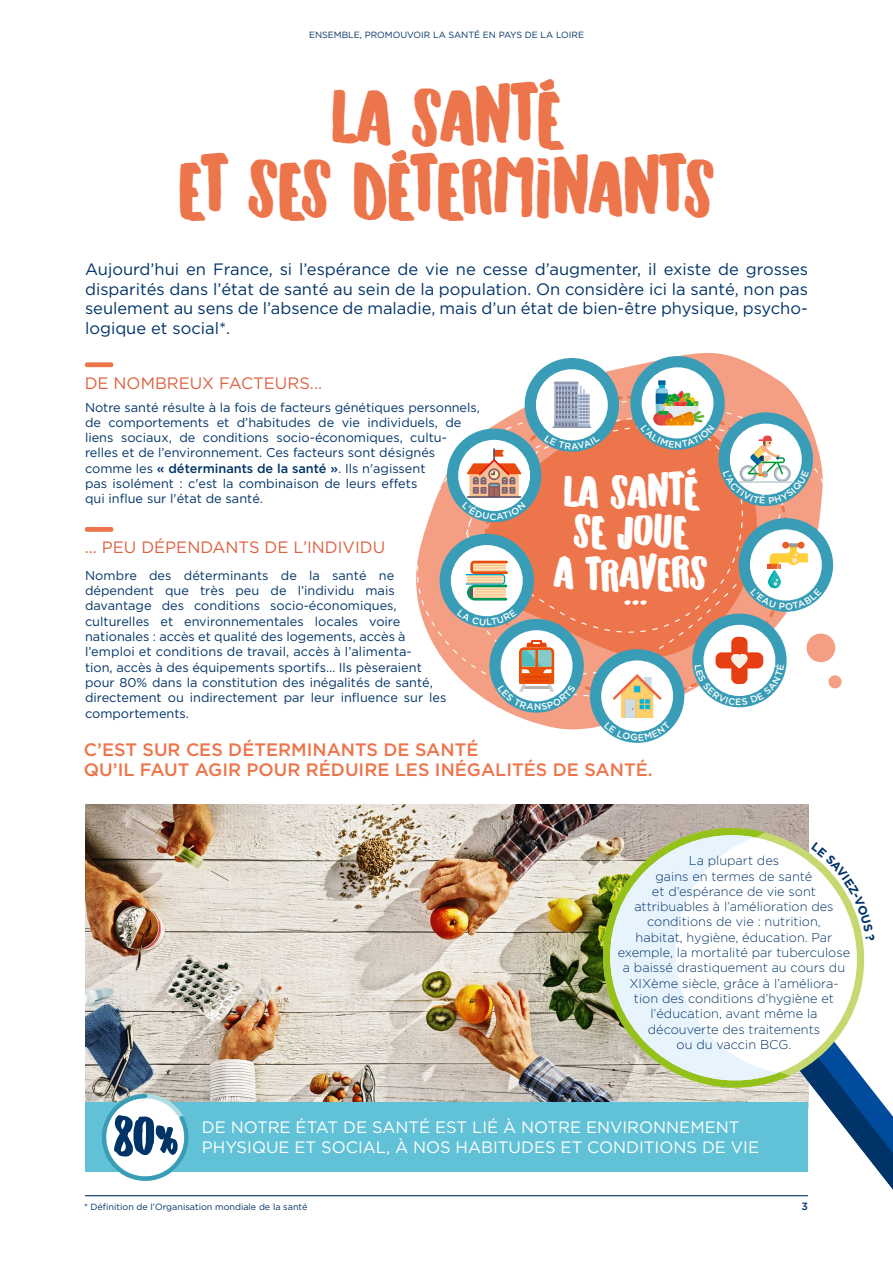
<style>
.page{position:relative;width:893px;height:1263px;background:#fff}
.page>*{position:absolute;margin:0;border:0;box-sizing:border-box;transform-origin:0 0}
.t1{font:36.15px/70.8px "Hand Originals";color:#ed754c;text-align:center}
.t2{font:21px/39px "Hand Originals";color:#fff;text-align:center}
.t3{font:500 18px/19.5px "Gotham Pro";color:#ed754c}
.t4{font:16.5px/19.5px "Gotham Pro";color:#003367;text-align:justify}
.t5{font:16.5px/19.5px "Gotham Pro";color:#fff}
.t6{font:16.5px "Gotham Pro";color:#dd6140}
.t7{font:12.75px/15.3px "Gotham Pro";color:#003367}
.t8{font:300 12.75px/15.3px "Gotham Pro";color:#003367;text-align:center}
.t9{font:500 10.5px "Gotham Pro";color:#003367}
.t10{font:9px "Gotham Pro";color:#003367}
.s1{font-weight:500}
</style>
<div class="page">
<img style="left:85px;top:805px;width:723px;height:298px">
<div style="left:85px;top:527px;width:28px;height:5px;background:#ed754c;border-radius:2px"></div>
<div style="left:85px;top:362px;width:28px;height:5px;background:#ed754c;border-radius:2px"></div>
<div style="left:85px;top:1103px;width:722px;height:69px;background:#61c2d7"></div>
<svg style="left:539px;top:79px;width:15px;height:12px"></svg>
<svg style="left:392px;top:150px;width:14px;height:12px"></svg>
<hr style="left:85px;top:1195px;width:723px;height:1px;background:#003367">
<svg style="left:99px;top:1091px;width:92px;height:90px"></svg>
<svg style="left:798px;top:1096px;width:95px;height:101px"></svg>
<svg style="left:590px;top:815px;width:287px;height:285px"></svg>
<img style="left:590px;top:821px;width:200px;height:277px">
<svg style="left:598px;top:823px;width:271px;height:269px"></svg>
<svg style="left:598px;top:830px;width:180px;height:259px"></svg>
<svg style="left:510px;top:353px;width:234px;height:377px"></svg>
<svg style="left:416px;top:393px;width:407px;height:310px"></svg>
<div style="left:463px;top:413px;width:283px;height:232px;background:#ed754c"></div>
<div style="left:806px;top:633px;width:29px;height:29px;background:#f49f83;border-radius:50%"></div>
<div style="left:828px;top:675px;width:13px;height:13px;background:#f49f83;border-radius:50%"></div>
<svg style="left:811px;top:842px;width:64px;height:99px"></svg>
<svg style="left:590px;top:649px;width:94px;height:94px"></svg>
<svg style="left:692px;top:518px;width:141px;height:189px"></svg>
<svg style="left:440px;top:534px;width:144px;height:179px"></svg>
<svg style="left:447px;top:358px;width:172px;height:164px"></svg>
<svg style="left:630px;top:356px;width:183px;height:150px"></svg>
<p class="t10" style="left:309px;top:30px;width:276px">ENSEMBLE, PROMOUVOIR LA SANTÉ EN PAYS DE LA LOIRE</p>
<h1 class="t1" style="left:178px;top:92px;width:538px">LA SANTE<br>ET SES DETERMINANTS</h1>
<p class="t4" style="left:85px;top:260px;width:724px">Aujourd’hui en France, si l’espérance de vie ne cesse d’augmenter, il existe de grosses disparités dans l’état de santé au sein de la population. On considère ici la santé, non pas seulement au sens de l’absence de maladie, mais d’un état de bien-être physique, psycho&shy;logique et social*.</p>
<p class="t6" style="left:85px;top:374px;width:239px">DE NOMBREUX FACTEURS...</p>
<p class="t7" style="left:85px;top:399px;width:396px">Notre santé résulte à la fois de facteurs génétiques personnels, de comportements et d’habitudes de vie individuels, de liens sociaux, de conditions socio-économiques, cultu&shy;relles et de l’environnement. Ces facteurs sont désignés comme les <span class="s1">« déterminants de la santé »</span>. Ils n'agissent<br>pas isolément : c'est la combinaison de leurs effets<br>qui influe sur l'état de santé.</p>
<p class="t6" style="left:85px;top:538px;width:302px">... PEU DÉPENDANTS DE L’INDIVIDU</p>
<p class="t7" style="left:85px;top:568px;width:363px">Nombre des déterminants de la santé ne dépendent que très peu de l’individu mais davantage des conditions socio-économiques, culturelles et environnementales locales voire nationales : accès et qualité des logements, accès à l’emploi et conditions de travail, accès à l’alimenta-<br>tion, accès à des équipements sportifs… Ils pèseraient pour 80% dans la constitution des inégalités de santé, directement ou indirectement par leur influence sur les comportements.</p>
<h2 class="t2" style="left:563px;top:478px;width:137px">LA SANTE<br>SE JOUE</h2>
<h2 class="t2" style="left:554px;top:570px;width:155px;line-height:17.7px">A TRAVERS ...</h2>
<h3 class="t3" style="left:84px;top:740px;width:570px">C’EST SUR CES DÉTERMINANTS DE SANTÉ<br>QU’IL FAUT AGIR POUR RÉDUIRE LES INÉGALITÉS DE SANTÉ.</h3>
<p class="t8" style="left:618px;top:853px;width:234px">La plupart des<br>gains en termes de santé<br>et d’espérance de vie sont attribuables à l’amélioration des conditions de vie : nutrition,<br>habitat, hygiène, éducation. Par exemple, la mortalité par tuberculose a baissé drastiquement au cours du<br>XIXème siècle, grâce à l’améliora&shy;tion des conditions d’hygiène et l’éducation, avant même la découverte des traitements<br>ou du vaccin BCG.</p>
<p class="t5" style="left:202px;top:1118px;width:559px">DE NOTRE ÉTAT DE SANTÉ EST LIÉ À NOTRE ENVIRONNEMENT<br>PHYSIQUE ET SOCIAL, À NOS HABITUDES ET CONDITIONS DE VIE</p>
<p class="t10" style="left:84px;top:1201px;width:225px">* Définition de l’Organisation mondiale de la santé</p>
<p class="t9" style="left:802px;top:1200px;width:8px">3</p>
</div>
